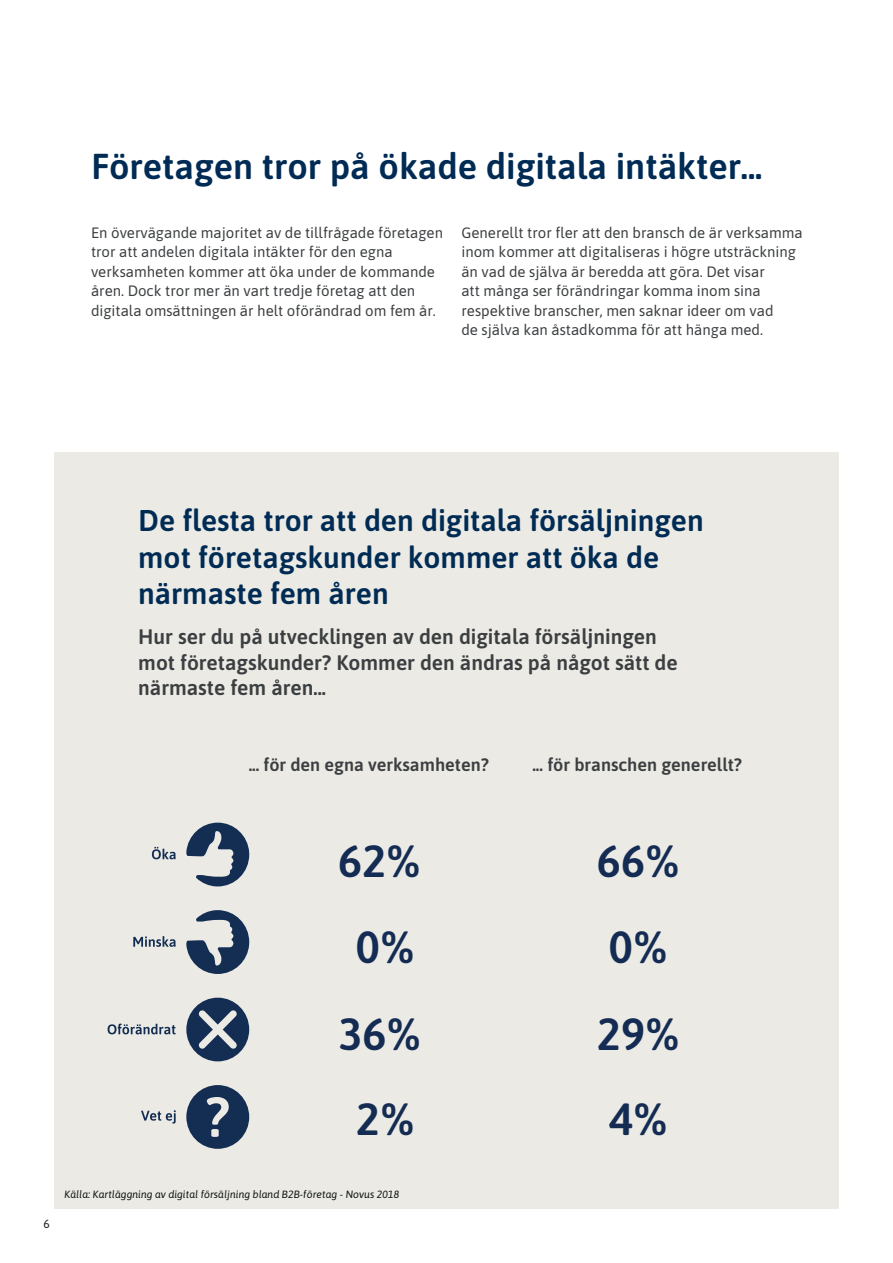
<style>
.page{position:relative;width:893px;height:1263px;background:#fff}
.page>*{position:absolute;margin:0;border:0;box-sizing:border-box;transform-origin:0 0}
.t1{font:600 45px/86.7px "Asap";color:#142c53;text-align:center}
.t2{font:600 36px "Asap";color:#002b54}
.t3{font:600 30px/36px "Asap";color:#002b54}
.t4{font:600 21px/25.2px "Asap";color:#3c3f41}
.t5{font:600 18px "Asap";color:#3c3f41}
.t6{font:15px/19.5px "Asap";color:#3c3f41}
.t7{font:12px "Asap";color:#231f20}
.t8{font:italic 10.5px "Asap";color:#0c1212}
</style>
<div class="page">
<div style="left:54px;top:452px;width:785px;height:757px;background:#ebeae4"></div>
<svg style="left:186px;top:998px;width:63px;height:63px"></svg>
<svg style="left:186px;top:823px;width:63px;height:63px"></svg>
<svg style="left:186px;top:910px;width:63px;height:64px"></svg>
<svg style="left:186px;top:1085px;width:63px;height:64px"></svg>
<svg style="left:152px;top:847px;width:24px;height:12px"></svg>
<svg style="left:133px;top:936px;width:43px;height:11px"></svg>
<svg style="left:108px;top:1023px;width:68px;height:11px"></svg>
<svg style="left:141px;top:1110px;width:35px;height:13px"></svg>
<h2 class="t2" style="left:91px;top:141px;width:673px">Företagen tror på ökade digitala intäkter...</h2>
<p class="t6" style="left:91px;top:222px;width:354px">En övervägande majoritet av de tillfrågade företagen tror att andelen digitala intäkter för den egna verksamheten kommer att öka under de kommande åren. Dock tror mer än vart tredje företag att den digitala omsättningen är helt oförändrad om fem år.</p>
<p class="t6" style="left:461px;top:222px;width:343px">Generellt tror fler att den bransch de är verksamma inom kommer att digitaliseras i högre utsträckning än vad de själva är beredda att göra. Det visar<br>att många ser förändringar komma inom sina respektive branscher, men saknar ideer om vad<br>de själva kan åstadkomma för att hänga med.</p>
<h3 class="t3" style="left:138px;top:501px;width:567px">De flesta tror att den digitala försäljningen mot företagskunder kommer att öka de närmaste fem åren</h3>
<h3 class="t4" style="left:138px;top:623px;width:541px">Hur ser du på utvecklingen av den digitala försäljningen mot företagskunder? Kommer den ändras på något sätt de närmaste fem åren...</h3>
<p class="t5" style="left:249px;top:752px;width:242px">... för den egna verksamheten?</p>
<p class="t5" style="left:532px;top:752px;width:211px">... för branschen generellt?</p>
<h1 class="t1" style="left:338px;top:815px;width:84px">62%<br>0%</h1>
<h1 class="t1" style="left:338px;top:989px;width:84px">36%</h1>
<h1 class="t1" style="left:356px;top:1073px;width:60px">2%</h1>
<p class="t7" style="left:43px;top:1216px;width:8px">6</p>
<p class="t8" style="left:64px;top:1188px;width:337px">Källa: Kartläggning av digital försäljning bland B2B-företag - Novus 2018</p>
<h1 class="t1" style="left:597px;top:815px;width:84px;text-align:left">66%<br>0%</h1>
<h1 class="t1" style="left:597px;top:989px;width:84px">29%</h1>
<h1 class="t1" style="left:609px;top:1073px;width:60px">4%</h1>
</div>
